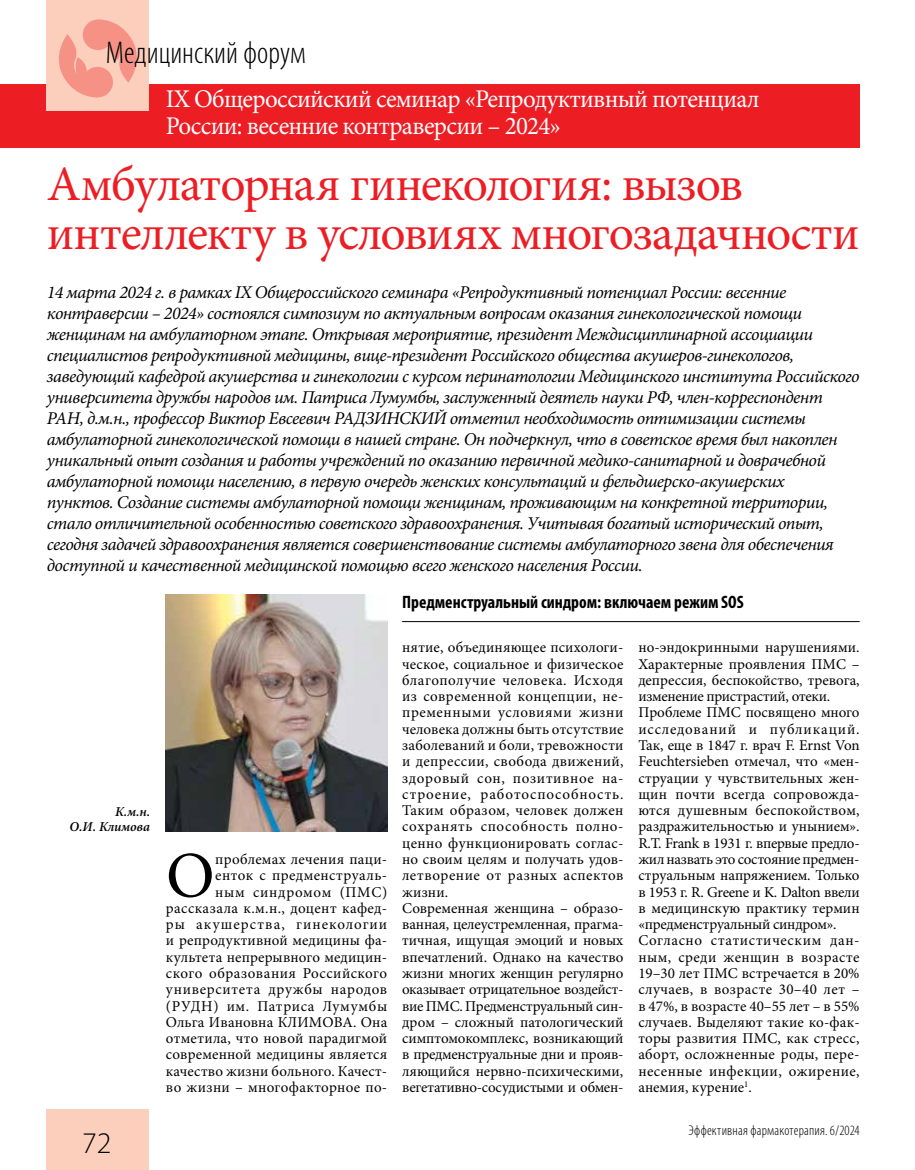
<style>
.page{position:relative;width:915px;height:1170px;background:#fff}
.page>*{position:absolute;margin:0;border:0;box-sizing:border-box;transform-origin:0 0}
.t1{font:65.1px "Minion Pro";color:#000}
.t2{font:49.5px/49.5px "Minion Pro";letter-spacing:-.025em;color:#ed1d24}
.t3{font:300 condensed 31.5px "Myriad Pro";color:#000}
.t4{font:300 30px "Myriad Pro";color:#000}
.t5{font:25.5px/27px "Minion Pro";letter-spacing:-.03em;color:#fff}
.t6{font:italic 18px/21px "Minion Pro";letter-spacing:-.03em;color:#000}
.t7{font:700 condensed 18px "Myriad Pro";color:#000}
.t8{font:15px/16.2px "Minion Pro";letter-spacing:.01em;color:#000}
.t9{font:300 condensed 14.25px "Myriad Pro";letter-spacing:.015em;color:#000}
.t10{font:italic 600 13.5px/15px "Minion Pro";color:#000;text-align:right}
</style>
<div class="page">
<div style="left:0;top:84px;width:859px;height:63px;background:#ed1d24"></div>
<div style="left:47px;top:0;width:102px;height:111px;background:#fccebc"></div>
<div style="left:47px;top:1108px;width:102px;height:61px;background:#fccebc"></div>
<svg style="left:59px;top:19px;width:78px;height:79px"></svg>
<hr style="left:402px;top:621px;width:457px;height:1px;background:#000">
<img style="left:166px;top:595px;width:221px;height:236px">
<h3 class="t3" style="left:106px;top:34px;width:201px">Медицинский форум</h3>
<h3 class="t5" style="left:166px;top:85px;width:595px">IX Общероссийский семинар «Репродуктивный потенциал<br>России: весенние контраверсии – 2024»</h3>
<h2 class="t2" style="left:47px;top:159px;width:814px">Амбулаторная гинекология: вызов интеллекту в условиях многозадачности</h2>
<p class="t6" style="left:47px;top:281px;width:814px">14 марта 2024 г. в рамках IX Общероссийского семинара «Репродуктивный потенциал России: весенние контраверсии – 2024» состоялся симпозиум по актуальным вопросам оказания гинекологической помощи женщинам на амбулаторном этапе. Открывая мероприятие, президент Междисциплинарной ассоциации специалистов репродуктивной медицины, вице-президент Российского общества акушеров-гинекологов, заведующий кафедрой акушерства и гинекологии с курсом перинатологии Медицинского института Российского университета дружбы народов им. Патриса Лумумбы, заслуженный деятель науки РФ, член-корреспондент РАН, д.м.н., профессор Виктор Евсеевич РАДЗИНСКИЙ отметил необходимость оптимизации системы амбулаторной гинекологической помощи в нашей стране. Он подчеркнул, что в советское время был накоплен уникальный опыт создания и работы учреждений по оказанию первичной медико-санитарной и доврачебной амбулаторной помощи населению, в первую очередь женских консультаций и фельдшерско-акушерских<br>пунктов. Создание системы амбулаторной помощи женщинам, проживающим на конкретной территории, стало отличительной особенностью советского здравоохранения. Учитывая богатый исторический опыт, сегодня задачей здравоохранения является совершенствование системы амбулаторного звена для обеспечения доступной и качественной медицинской помощью всего женского населения России.</p>
<p class="t10" style="left:69px;top:804px;width:82px">К.м.н.<br>О.И. Климова</p>
<h3 class="t4" style="left:82px;top:1126px;width:31px">72</h3>
<p class="t8" style="left:166px;top:851px;width:223px;text-align:right">проблемах лечения паци-<br>енток с предменструаль-<br>ным синдромом (ПМС) рассказала к.м.н., доцент кафед&shy;ры акушерства, гинекологии и репродуктивной медицины фа&shy;культета непрерывного медицин&shy;ского образования Российского университета дружбы народов (РУДН) им. Патриса Лумумбы<br>Ольга Ивановна КЛИМОВА. Она отметила, что новой парадигмой современной медицины является качество жизни больного. Качест&shy;во жизни – многофакторное по-</p>
<h1 class="t1" style="left:166px;top:832px;width:50px">О</h1>
<p class="t7" style="left:402px;top:591px;width:343px">Предменструальный синдром: включаем режим SOS</p>
<p class="t8" style="left:402px;top:639px;width:223px">нятие, объединяющее психологи&shy;ческое, социальное и физическое благополучие человека. Исходя из современной концепции, не&shy;пременными условиями жизни человека должны быть отсутствие заболеваний и боли, тревожности и депрессии, свобода движений, здоровый сон, позитивное на&shy;строение, работоспособность.<br>Таким образом, человек должен сохранять способность полно&shy;ценно функционировать соглас&shy;но своим целям и получать удов&shy;летворение от разных аспектов жизни.<br>Современная женщина – образо&shy;ванная, целеустремленная, прагма&shy;тичная, ищущая эмоций и новых впечатлений. Однако на качество жизни многих женщин регулярно оказывает отрицательное воздейст&shy;вие ПМС. Предменструальный син&shy;дром – сложный патологический симптомокомплекс, возникающий в предменструальные дни и прояв&shy;ляющийся нервно-психическими, вегетативно-сосудистыми и обмен-</p>
<p class="t8" style="left:638px;top:639px;width:223px">но-эндокринными нарушениями.<br>Характерные проявления ПМС – депрессия, беспокойство, тревога, изменение пристрастий, отеки.<br>Проблеме ПМС посвящено много исследований и публикаций.<br>Так, еще в 1847 г. врач F. Ernst Von<br>Feuchtersieben отмечал, что «мен&shy;струации у чувствительных жен&shy;щин почти всегда сопровожда&shy;ются душевным беспокойством, раздражительностью и унынием».<br>R.T. Frank в 1931 г. впервые предло&shy;жил назвать это состояние предмен&shy;струальным напряжением. Только в 1953 г. R. Greene и K. Dalton ввели в медицинскую практику термин «предменструальный синдром».<br>Согласно статистическим дан&shy;ным, среди женщин в возрасте<br>19–30 лет ПМС встречается в 20% случаев, в возрасте 30–40 лет – в 47%, в возрасте 40–55 лет – в 55% случаев. Выделяют такие ко-фак&shy;торы развития ПМС, как стресс, аборт, осложненные роды, пере&shy;несенные инфекции, ожирение, анемия, курение<sup>1</sup>.</p>
<p class="t9" style="left:688px;top:1121px;width:172px">Эффективная фармакотерапия. 6/2024</p>
</div>
